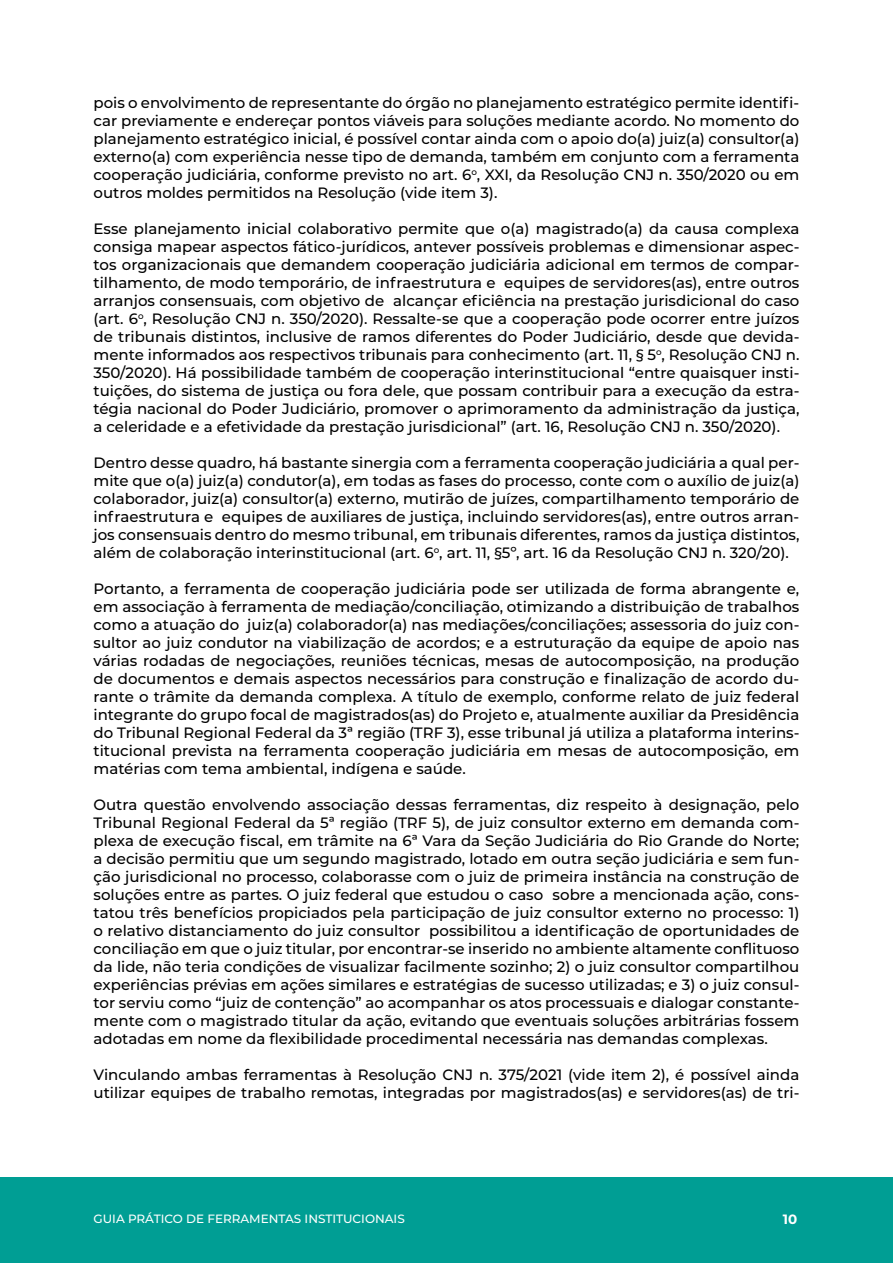
<style>
.page{position:relative;width:893px;height:1263px;background:#fff}
.page>*{position:absolute;margin:0;border:0;box-sizing:border-box;transform-origin:0 0}
.t1{font:500 15px/18px "Montserrat";color:#000;text-align:justify}
.t2{font:700 13.5px "Montserrat";color:#fff}
.t3{font:500 12px "Montserrat";color:#fff}
</style>
<div class="page">
<div style="left:0;top:1177px;width:893px;height:86px;background:#009e94"></div>
<p class="t1" style="left:94px;top:93px;width:707px">pois o envolvimento de representante do órgão no planejamento estratégico permite identifi&shy;car previamente e endereçar pontos viáveis para soluções mediante acordo. No momento do planejamento estratégico inicial, é possível contar ainda com o apoio do(a) juiz(a) consultor(a) externo(a) com experiência nesse tipo de demanda, também em conjunto com a ferramenta cooperação judiciária, conforme previsto no art. 6<sup>o</sup>, XXI, da Resolução CNJ n. 350/2020 ou em outros moldes permitidos na Resolução (vide item 3).</p>
<p class="t1" style="left:94px;top:219px;width:707px">Esse planejamento inicial colaborativo permite que o(a) magistrado(a) da causa complexa consiga mapear aspectos fático-jurídicos, antever possíveis problemas e dimensionar aspec&shy;tos organizacionais que demandem cooperação judiciária adicional em termos de compar&shy;tilhamento, de modo temporário, de infraestrutura e equipes de servidores(as), entre outros arranjos consensuais, com objetivo de alcançar eficiência na prestação jurisdicional do caso (art. 6<sup>o</sup>, Resolução CNJ n. 350/2020). Ressalte-se que a cooperação pode ocorrer entre juízos de tribunais distintos, inclusive de ramos diferentes do Poder Judiciário, desde que devida&shy;mente informados aos respectivos tribunais para conhecimento (art. 11, § 5<sup>o</sup>, Resolução CNJ n.<br>350/2020). Há possibilidade também de cooperação interinstitucional “entre quaisquer insti&shy;tuições, do sistema de justiça ou fora dele, que possam contribuir para a execução da estra&shy;tégia nacional do Poder Judiciário, promover o aprimoramento da administração da justiça, a celeridade e a efetividade da prestação jurisdicional” (art. 16, Resolução CNJ n. 350/2020).</p>
<p class="t1" style="left:94px;top:453px;width:707px">Dentro desse quadro, há bastante sinergia com a ferramenta cooperação judiciária a qual per&shy;mite que o(a) juiz(a) condutor(a), em todas as fases do processo, conte com o auxílio de juiz(a) colaborador, juiz(a) consultor(a) externo, mutirão de juízes, compartilhamento temporário de infraestrutura e equipes de auxiliares de justiça, incluindo servidores(as), entre outros arran&shy;jos consensuais dentro do mesmo tribunal, em tribunais diferentes, ramos da justiça distintos, além de colaboração interinstitucional (art. 6<sup>o</sup>, art. 11, §5º, art. 16 da Resolução CNJ n. 320/20).</p>
<p class="t1" style="left:94px;top:579px;width:707px">Portanto, a ferramenta de cooperação judiciária pode ser utilizada de forma abrangente e, em associação à ferramenta de mediação/conciliação, otimizando a distribuição de trabalhos como a atuação do juiz(a) colaborador(a) nas mediações/conciliações; assessoria do juiz con&shy;sultor ao juiz condutor na viabilização de acordos; e a estruturação da equipe de apoio nas várias rodadas de negociações, reuniões técnicas, mesas de autocomposição, na produção de documentos e demais aspectos necessários para construção e finalização de acordo du&shy;rante o trâmite da demanda complexa. A título de exemplo, conforme relato de juiz federal integrante do grupo focal de magistrados(as) do Projeto e, atualmente auxiliar da Presidência do Tribunal Regional Federal da 3ª região (TRF 3), esse tribunal já utiliza a plataforma interins&shy;titucional prevista na ferramenta cooperação judiciária em mesas de autocomposição, em matérias com tema ambiental, indígena e saúde.</p>
<p class="t1" style="left:94px;top:795px;width:707px">Outra questão envolvendo associação dessas ferramentas, diz respeito à designação, pelo Tribunal Regional Federal da 5ª região (TRF 5), de juiz consultor externo em demanda com&shy;plexa de execução fiscal, em trâmite na 6ª Vara da Seção Judiciária do Rio Grande do Norte; a decisão permitiu que um segundo magistrado, lotado em outra seção judiciária e sem fun&shy;ção jurisdicional no processo, colaborasse com o juiz de primeira instância na construção de soluções entre as partes. O juiz federal que estudou o caso sobre a mencionada ação, cons&shy;tatou três benefícios propiciados pela participação de juiz consultor externo no processo: 1) o relativo distanciamento do juiz consultor possibilitou a identificação de oportunidades de conciliação em que o juiz titular, por encontrar-se inserido no ambiente altamente conflituoso da lide, não teria condições de visualizar facilmente sozinho; 2) o juiz consultor compartilhou experiências prévias em ações similares e estratégias de sucesso utilizadas; e 3) o juiz consul&shy;tor serviu como “juiz de contenção” ao acompanhar os atos processuais e dialogar constante&shy;mente com o magistrado titular da ação, evitando que eventuais soluções arbitrárias fossem adotadas em nome da flexibilidade procedimental necessária nas demandas complexas.</p>
<p class="t1" style="left:94px;top:1065px;width:707px">Vinculando ambas ferramentas à Resolução CNJ n. 375/2021 (vide item 2), é possível ainda utilizar equipes de trabalho remotas, integradas por magistrados(as) e servidores(as) de tri-</p>
<p class="t3" style="left:94px;top:1210px;width:313px">GUIA PRÁTICO DE FERRAMENTAS INSTITUCIONAIS</p>
<p class="t2" style="left:783px;top:1209px;width:16px">10</p>
</div>
